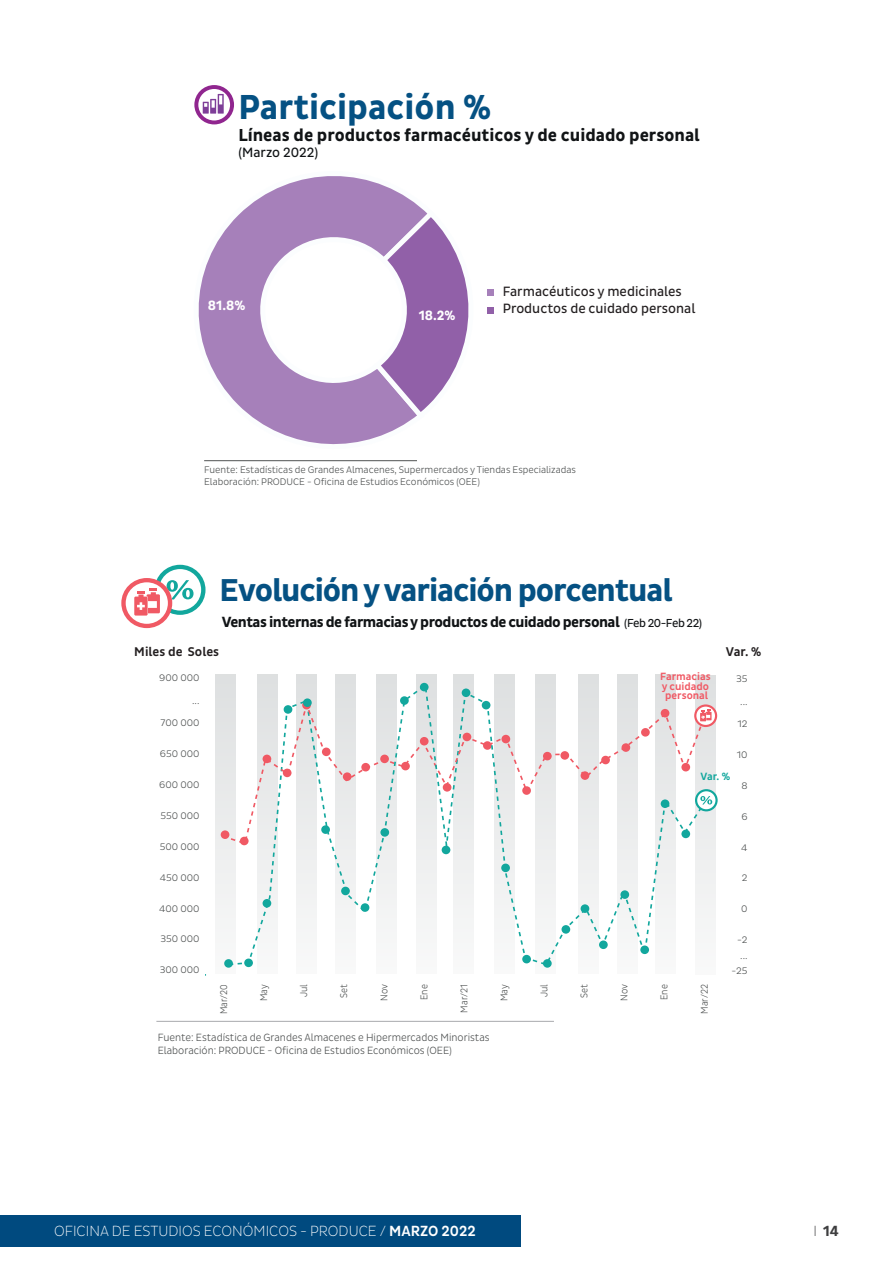
<style>
.page{position:relative;width:893px;height:1263px;background:#fff}
.page>*{position:absolute;margin:0;border:0;box-sizing:border-box;transform-origin:0 0}
.t1{font:700 35.4px "Pluto Sans Cond";color:#055183}
.t2{font:700 32.25px "Pluto Sans Cond";letter-spacing:-.035em;color:#055183}
.t3{font:700 17.7px "Pluto Sans Cond";color:#111416}
.t4{font:700 15px "Pluto Sans Cond";letter-spacing:-.035em;color:#111416}
.t5{font:300 15px "Pluto Sans Cond Ex";color:#fff}
.t6{font:700 15px "Pluto Sans Cond";color:#3e3e3f}
.t7{font:13.8px "Pluto Sans Cond";color:#231f20}
.t8{font:13.8px "Pluto Sans Cond";color:#111416}
.t9{font:700 13.8px "Pluto Sans Cond";color:#fff}
.t10{font:500 12.9px "Pluto Sans Cond";letter-spacing:-.005em;color:#231f20}
.t11{font:500 10.8px/9.6px "Pluto Sans Cond";color:#f05964;text-align:center}
.t12{font:500 10.8px "Pluto Sans Cond";color:#12a79d}
.t13{font:300 10.65px/12.8px "Pluto Sans Cond";color:#4f5252}
.t14{font:300 10.05px "Pluto Sans Cond";color:#4f5252;scale:.92 1}
.t15{font:300 9.75px/11.9px "Pluto Sans Cond";color:#4f5252}
.t16{font:300 9.6px/15.5px "Pluto Sans Cond";color:#4f5252;text-align:right;scale:1.08 1}
.s1{font-weight:400;font-size:11.85px}
.s2{font-family:"Pluto Sans Cond";font-weight:500}
.s3{font-family:"Pluto Sans Cond Ex";font-weight:300}
</style>
<div class="page">
<div style="left:0;top:1215px;width:520px;height:32px;background:#004a7f"></div>
<hr style="left:892px;top:1215px;width:1px;height:32px;background:#004a7f">
<svg style="left:196px;top:87px;width:36px;height:35px"></svg>
<div style="left:194px;top:85px;width:40px;height:39px;border:4px solid #90268f;border-radius:50%"></div>
<svg style="left:203px;top:94px;width:21px;height:20px"></svg>
<div style="left:487px;top:289px;width:7px;height:7px;background:#a680ba"></div>
<div style="left:487px;top:307px;width:7px;height:6px;background:#9160a8"></div>
<svg style="left:198px;top:176px;width:222px;height:286px"></svg>
<svg style="left:370px;top:207px;width:121px;height:215px"></svg>
<svg style="left:215px;top:674px;width:503px;height:294px"></svg>
<div style="left:155px;top:565px;width:50px;height:50px;border:4px solid #12a79d;border-radius:50%"></div>
<svg style="left:167px;top:580px;width:27px;height:19px"></svg>
<svg style="left:124px;top:580px;width:46px;height:46px"></svg>
<div style="left:121px;top:578px;width:51px;height:50px;border:4px solid #f05964;border-radius:50%"></div>
<svg style="left:134px;top:588px;width:26px;height:28px"></svg>
<hr style="left:156px;top:1021px;width:398px;height:1px;background:#a8a9ad">
<svg style="left:543px;top:959px;width:9px;height:9px"></svg>
<svg style="left:224px;top:959px;width:9px;height:9px"></svg>
<svg style="left:325px;top:682px;width:383px;height:17px"></svg>
<svg style="left:696px;top:790px;width:20px;height:20px"></svg>
<div style="left:695px;top:789px;width:23px;height:22px;border:2px solid #12a79d;border-radius:50%"></div>
<svg style="left:695px;top:705px;width:21px;height:21px"></svg>
<div style="left:694px;top:704px;width:23px;height:23px;border:2px solid #f05964;border-radius:50%"></div>
<svg style="left:221px;top:699px;width:491px;height:267px"></svg>
<div style="left:620px;top:890px;width:9px;height:9px;background:#12a79d;border-radius:50%"></div>
<div style="left:621px;top:743px;width:9px;height:9px;background:#f05964;border-radius:50%"></div>
<div style="left:641px;top:728px;width:9px;height:9px;background:#f05964;border-radius:50%"></div>
<div style="left:640px;top:945px;width:9px;height:9px;background:#12a79d;border-radius:50%"></div>
<p class="t1" style="left:238px;top:87px;width:254px">Participación %</p>
<p class="t3" style="left:238px;top:124px;width:463px">Líneas de productos farmacéuticos y de cuidado personal</p>
<p class="t8" style="left:238px;top:144px;width:81px">(Marzo 2022)</p>
<p class="t9" style="left:208px;top:297px;width:39px">81.8%</p>
<p class="t9" style="left:419px;top:308px;width:38px">18.2%</p>
<p class="t7" style="left:503px;top:283px;width:181px">Farmacéuticos y medicinales</p>
<p class="t7" style="left:503px;top:301px;width:194px">Productos de cuidado personal</p>
<p class="t15" style="left:204px;top:464px;width:373px">Fuente: Estadísticas de Grandes Almacenes, Supermercados y Tiendas Especializadas<br>Elaboración: PRODUCE - Oficina de Estudios Económicos (OEE)</p>
<p class="t2" style="left:220px;top:572px;width:455px">Evolución y variación porcentual</p>
<p class="t4" style="left:222px;top:613px;width:482px">Ventas internas de farmacias y productos de cuidado personal <span class="s1">(Feb 20-Feb 22)</span></p>
<p class="t10" style="left:134px;top:644px;width:86px">Miles de Soles</p>
<p class="t10" style="left:726px;top:644px;width:37px">Var. %</p>
<p class="t16" style="left:159px;top:670px;width:39px">900 000</p>
<p class="t16" style="left:192px;top:693px;width:8px">...</p>
<p class="t16" style="left:160px;top:715px;width:38px">700 000</p>
<p class="t16" style="left:160px;top:746px;width:38px">650 000</p>
<p class="t16" style="left:159px;top:777px;width:39px">600 000</p>
<p class="t16" style="left:160px;top:808px;width:38px">550 000</p>
<p class="t16" style="left:160px;top:839px;width:38px">500 000</p>
<p class="t16" style="left:160px;top:870px;width:38px">450 000</p>
<p class="t16" style="left:159px;top:901px;width:39px">400 000</p>
<p class="t16" style="left:160px;top:931px;width:38px">350 000</p>
<p class="t16" style="left:160px;top:962px;width:38px">300 000</p>
<p class="t11" style="left:660px;top:672px;width:52px">Farmacias y cuidado personal</p>
<p class="t16" style="left:736px;top:671px;width:12px">35</p>
<p class="t16" style="left:740px;top:694px;width:8px">...</p>
<p class="t16" style="left:738px;top:716px;width:11px">12</p>
<p class="t16" style="left:737px;top:747px;width:11px">10</p>
<p class="t16" style="left:741px;top:778px;width:7px">8</p>
<p class="t16" style="left:741px;top:809px;width:7px">6</p>
<p class="t16" style="left:741px;top:840px;width:7px">4</p>
<p class="t16" style="left:742px;top:870px;width:7px">2</p>
<p class="t16" style="left:741px;top:901px;width:7px">0</p>
<p class="t16" style="left:732px;top:932px;width:16px">-2 ... -25</p>
<p class="t12" style="left:700px;top:770px;width:31px">Var. %</p>
<p class="t14" style="left:218px;top:1014px;width:34px;rotate:-90deg">Mar/20</p>
<p class="t14" style="left:258px;top:1001px;width:20px;rotate:-90deg">May</p>
<p class="t14" style="left:298px;top:997px;width:16px;rotate:-90deg">Jul</p>
<p class="t14" style="left:338px;top:998px;width:16px;rotate:-90deg">Set</p>
<p class="t14" style="left:378px;top:1001px;width:20px;rotate:-90deg">Nov</p>
<p class="t14" style="left:418px;top:1000px;width:18px;rotate:-90deg">Ene</p>
<p class="t14" style="left:458px;top:1012px;width:32px;rotate:-90deg">Mar/21</p>
<p class="t14" style="left:498px;top:1001px;width:20px;rotate:-90deg">May</p>
<p class="t14" style="left:538px;top:997px;width:16px;rotate:-90deg">Jul</p>
<p class="t14" style="left:578px;top:998px;width:16px;rotate:-90deg">Set</p>
<p class="t14" style="left:618px;top:1001px;width:20px;rotate:-90deg">Nov</p>
<p class="t14" style="left:658px;top:1000px;width:18px;rotate:-90deg">Ene</p>
<p class="t14" style="left:699px;top:1014px;width:33px;rotate:-90deg">Mar/22</p>
<p class="t13" style="left:158px;top:1031px;width:333px">Fuente: Estadística de Grandes Almacenes e Hipermercados Minoristas<br>Elaboración: PRODUCE - Oficina de Estudios Económicos (OEE)</p>
<h3 class="t5" style="left:54px;top:1222px;width:423px">OFICINA DE ESTUDIOS ECONÓMICOS - PRODUCE / <span class="s2">MARZO 2022</span></h3>
<h3 class="t6" style="left:813px;top:1222px;width:27px"><span class="s3">I</span> 14</h3>
</div>
